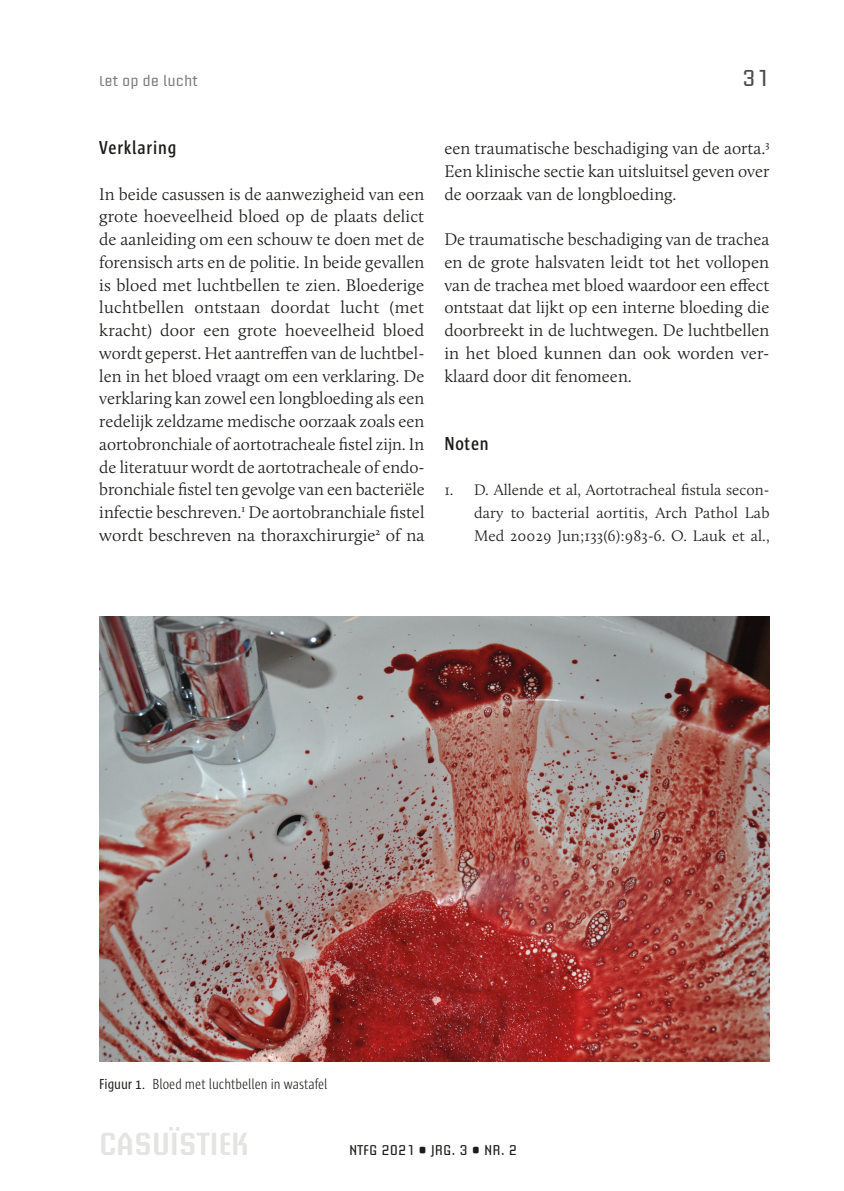
<style>
.page{position:relative;width:844px;height:1191px;background:#fff}
.page>*{position:absolute;margin:0;border:0;box-sizing:border-box;transform-origin:0 0}
.t1{font:600 31.5px "Briem Akademi Std";color:#e4e4e3}
.t2{font:22.75px "Briem Akademi Std";color:#4b4b4a}
.t3{font:600 19.25px "Sun Cd";letter-spacing:.04em;color:#1d1d1b}
.t4{font:300 17.5px/22.8px "Calluna";color:#1d1d1b;text-align:justify}
.t5{font:300 15.75px/22.8px "Calluna";letter-spacing:.01em;color:#1d1d1b;text-align:justify}
.t6{font:300 14.88px "Sun Cd";color:#1d1d1b}
.t7{font:14px "Briem Akademi Std";color:#1d1d1b}
.t8{font:14px "Briem Akademi Std";color:#7c7c7c}
.s1{font-weight:400}
</style>
<div class="page">
<img style="left:99px;top:617px;width:670px;height:444px">
<p class="t8" style="left:99px;top:73px;width:100px">Let op de lucht</p>
<h2 class="t2" style="left:742px;top:65px;width:28px">31</h2>
<p class="t3" style="left:99px;top:137px;width:78px">Verklaring</p>
<p class="t4" style="left:99px;top:182px;width:327px">In beide casussen is de aanwezigheid van een grote hoeveelheid bloed op de plaats delict de aanleiding om een schouw te doen met de forensisch arts en de politie. In beide gevallen is bloed met luchtbellen te zien. Bloederige luchtbellen ontstaan doordat lucht (met kracht) door een grote hoeveelheid bloed wordt geperst. Het aantreffen van de luchtbel&shy;len in het bloed vraagt om een verklaring. De verklaring kan zowel een longbloeding als een redelijk zeldzame medische oorzaak zoals een aortobronchiale of aortotracheale fistel zijn. In de literatuur wordt de aortotracheale of endo&shy;bronchiale fistel ten gevolge van een bacteriële infectie beschreven.<sup>1</sup> De aortobranchiale fistel wordt beschreven na thoraxchirurgie<sup>2</sup> of na</p>
<p class="t4" style="left:444px;top:137px;width:326px">een traumatische beschadiging van de aorta.<sup>3<br></sup>Een klinische sectie kan uitsluitsel geven over de oorzaak van de longbloeding.</p>
<p class="t4" style="left:444px;top:228px;width:326px">De traumatische beschadiging van de trachea en de grote halsvaten leidt tot het vollopen van de trachea met bloed waardoor een effect ontstaat dat lijkt op een interne bloeding die doorbreekt in de luchtwegen. De luchtbellen in het bloed kunnen dan ook worden ver&shy;klaard door dit fenomeen.</p>
<p class="t3" style="left:444px;top:433px;width:46px">Noten</p>
<p class="t5" style="left:474px;top:478px;width:297px;text-indent:-30px">1. D. Allende et al, Aortotracheal fistula secon&shy;dary to bacterial aortitis, Arch Pathol Lab Med 20029 Jun;133(6):983-6. O. Lauk et al.,</p>
<p class="t6" style="left:99px;top:1076px;width:230px"><span class="s1">Figuur 1.</span> Bloed met luchtbellen in wastafel</p>
<h1 class="t1" style="left:99px;top:1126px;width:151px">CASUÏSTIEK</h1>
<p class="t7" style="left:349px;top:1142px;width:169px">NTFG 2021 • JRG. 3 • NR. 2</p>
</div>
